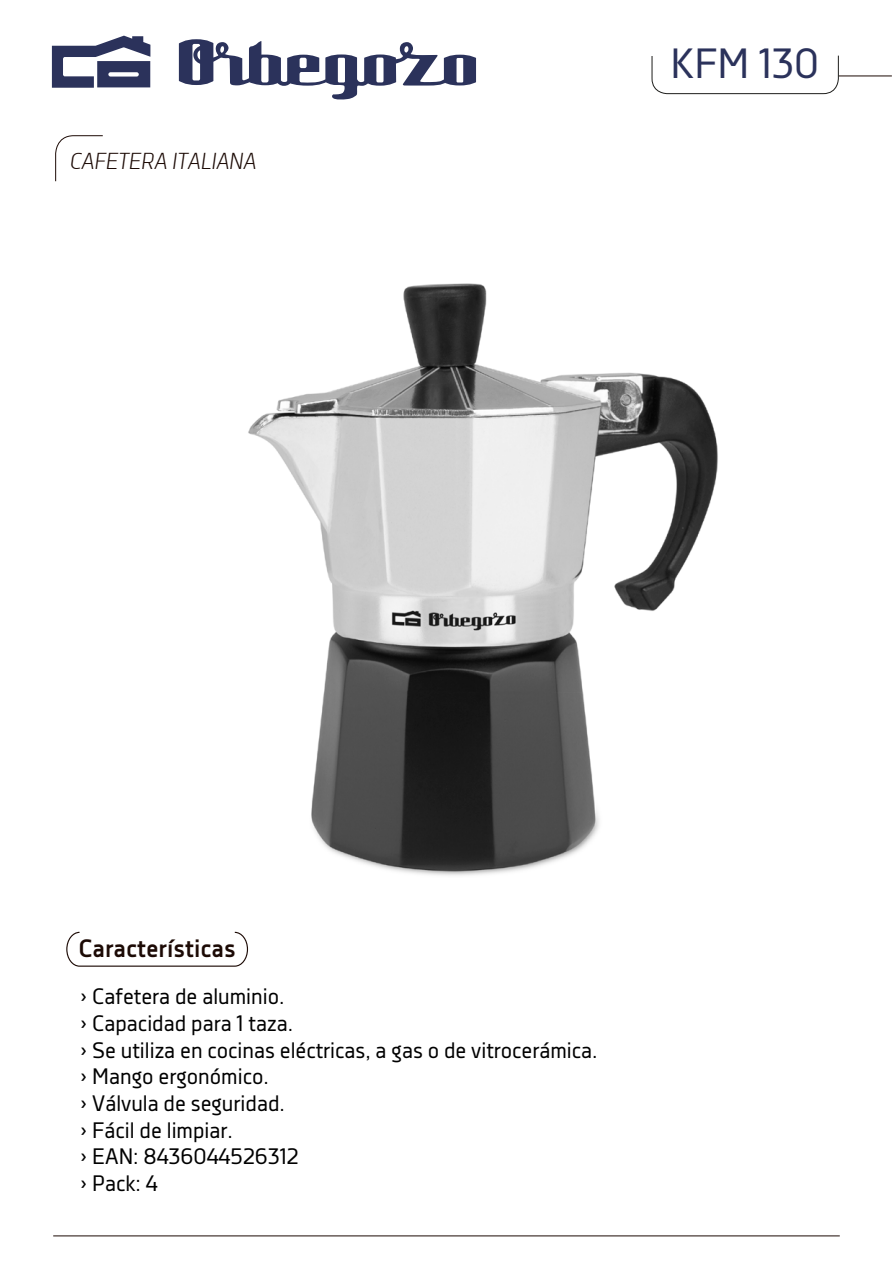
<style>
.page{position:relative;width:893px;height:1263px;background:#fff}
.page>*{position:absolute;margin:0;border:0;box-sizing:border-box;transform-origin:0 0}
.t1{font:42px "Decima Nova";color:#2b325b}
.t2{font:700 25.05px "Decima Nova";color:#1c0a05}
.t3{font:italic 300 22.5px "Decima Nova";color:#1c0a05}
.t4{font:22.2px/26.7px "Decima Nova";color:#000}
</style>
<div class="page">
<img style="left:248px;top:283px;width:470px;height:593px">
<hr style="left:53px;top:1235px;width:787px;height:1px;background:#1c0a05">
<hr style="left:839px;top:76px;width:53px;height:1px;background:#1c0a05">
<svg style="left:52px;top:36px;width:98px;height:52px"></svg>
<svg style="left:179px;top:39px;width:297px;height:61px"></svg>
<svg style="left:55px;top:135px;width:48px;height:47px"></svg>
<svg style="left:66px;top:932px;width:182px;height:35px"></svg>
<svg style="left:651px;top:55px;width:188px;height:39px"></svg>
<p class="t3" style="left:70px;top:148px;width:188px">CAFETERA ITALIANA</p>
<h1 class="t1" style="left:670px;top:40px;width:150px">KFM 130</h1>
<p class="t2" style="left:78px;top:934px;width:159px">Características</p>
<p class="t4" style="left:80px;top:983px;width:519px">› Cafetera de aluminio.<br>› Capacidad para 1 taza.<br>› Se utiliza en cocinas eléctricas, a gas o de vitrocerámica. › Mango ergonómico.<br>› Válvula de seguridad.<br>› Fácil de limpiar.<br>› EAN: 8436044526312<br>› Pack: 4</p>
</div>
